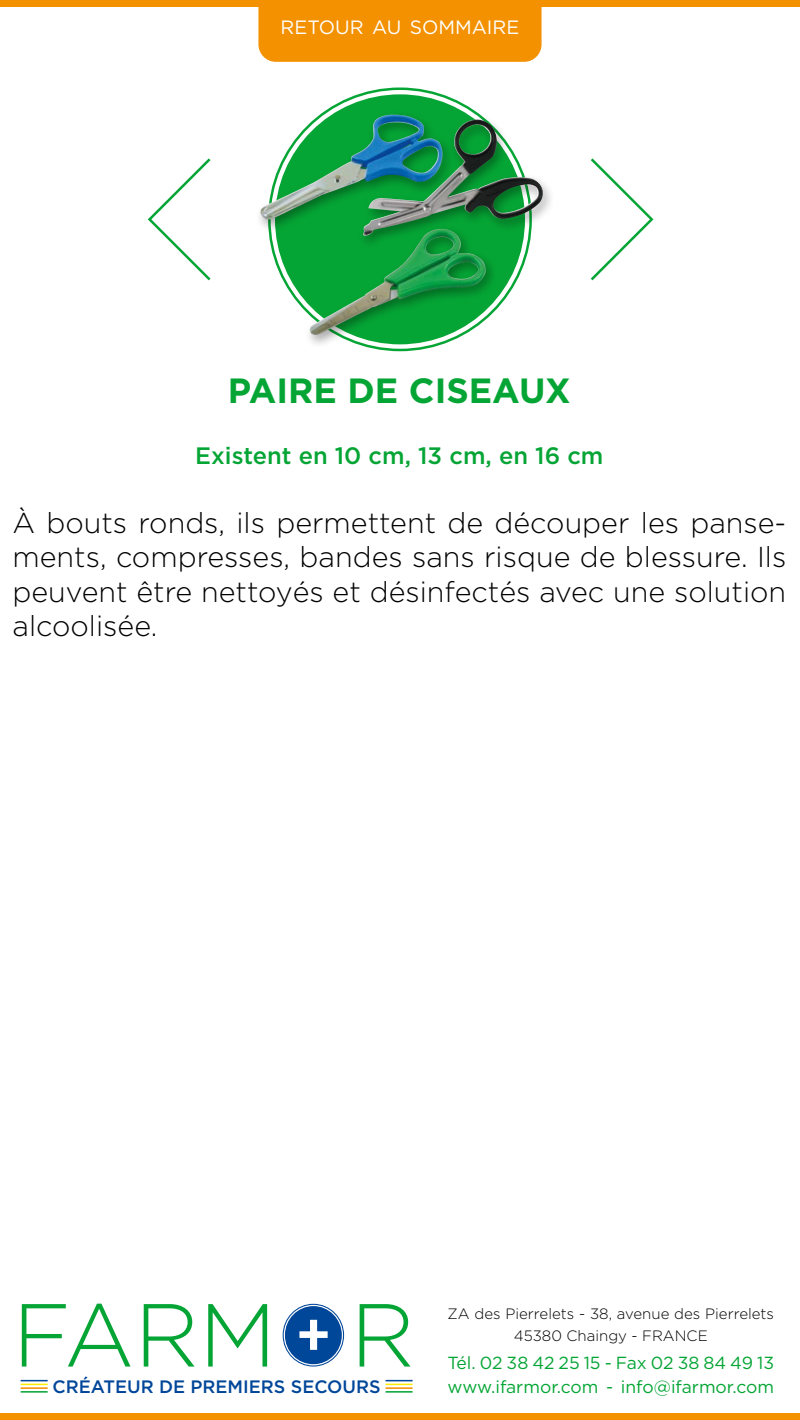
<style>
.page{position:relative;width:800px;height:1420px;background:#fff}
.page>*{position:absolute;margin:0;border:0;box-sizing:border-box;transform-origin:0 0}
.t1{font:300 89.25px "Gotham";color:#05a535}
.t2{font:700 35px "Gotham";color:#05a535}
.t3{font:300 28.75px/34.5px "Gotham";color:#000;text-align:justify}
.t4{font:500 23.75px "Gotham";color:#05a535}
.t5{font:19.25px "Gotham";color:#fff}
.t6{font:500 18px "Gotham";color:#004699}
.t7{font:17.5px "Gotham";color:#05a535}
.t8{font:300 15px/21.2px "Gotham";color:#000;text-align:center}
</style>
<div class="page">
<div style="left:258px;top:6px;width:284px;height:56px;background:#f39100"></div>
<div style="left:0;top:1414px;width:800px;height:6px;background:#f39100"></div>
<div style="left:0;top:0;width:800px;height:6px;background:#f39100"></div>
<div style="left:275px;top:94px;width:250px;height:250px;background:#05a535;border-radius:50%"></div>
<svg style="left:147px;top:158px;width:64px;height:123px"></svg>
<svg style="left:590px;top:158px;width:64px;height:123px"></svg>
<div style="left:284px;top:1306px;width:58px;height:59px;background:#004699;border-radius:50%"></div>
<div style="left:284px;top:1305px;width:59px;height:60px;border:1px solid #fff;border-radius:50%"></div>
<svg style="left:299px;top:1319px;width:29px;height:31px"></svg>
<div style="left:283px;top:1304px;width:61px;height:63px;border:1px solid #004699;border-radius:50%"></div>
<hr style="left:21px;top:1387px;width:27px;height:2px;background:#f39100">
<hr style="left:386px;top:1387px;width:27px;height:2px;background:#f39100">
<svg style="left:21px;top:1380px;width:27px;height:5px"></svg>
<svg style="left:386px;top:1380px;width:27px;height:5px"></svg>
<hr style="left:21px;top:1391px;width:27px;height:2px;background:#05a535">
<hr style="left:386px;top:1391px;width:27px;height:2px;background:#05a535">
<div style="left:254px;top:110px;width:200px;height:123px;background:#000;opacity:.35"></div>
<img style="left:260px;top:115px;width:97px;height:105px">
<div style="left:304px;top:224px;width:194px;height:124px;background:#000;opacity:.35"></div>
<img style="left:309px;top:229px;width:177px;height:106px">
<div style="left:357px;top:114px;width:198px;height:135px;background:#000;opacity:.35"></div>
<img style="left:363px;top:121px;width:129px;height:115px">
<p class="t5" style="left:281px;top:15px;width:240px">RETOUR AU SOMMAIRE</p>
<p class="t2" style="left:228px;top:367px;width:344px">PAIRE DE CISEAUX</p>
<p class="t4" style="left:195px;top:442px;width:410px">Existent en 10 cm, 13 cm, en 16 cm</p>
<p class="t3" style="left:12px;top:505px;width:775px">À bouts ronds, ils permettent de découper les panse&shy;ments, compresses, bandes sans risque de blessure. Ils peuvent être nettoyés et désinfectés avec une solution alcoolisée.</p>
<h1 class="t1" style="left:13px;top:1286px;width:265px">FARM</h1>
<p class="t6" style="left:53px;top:1376px;width:330px">CRÉATEUR DE PREMIERS SECOURS</p>
<h1 class="t1" style="left:350px;top:1286px;width:66px">R</h1>
<p class="t8" style="left:448px;top:1303px;width:328px">ZA des Pierrelets - 38, avenue des Pierrelets<br>45380 Chaingy - FRANCE</p>
<p class="t7" style="left:448px;top:1352px;width:328px">Tél. 02 38 42 25 15 - Fax 02 38 84 49 13</p>
<p class="t7" style="left:448px;top:1376px;width:328px">www.ifarmor.com - info@ifarmor.com</p>
</div>
